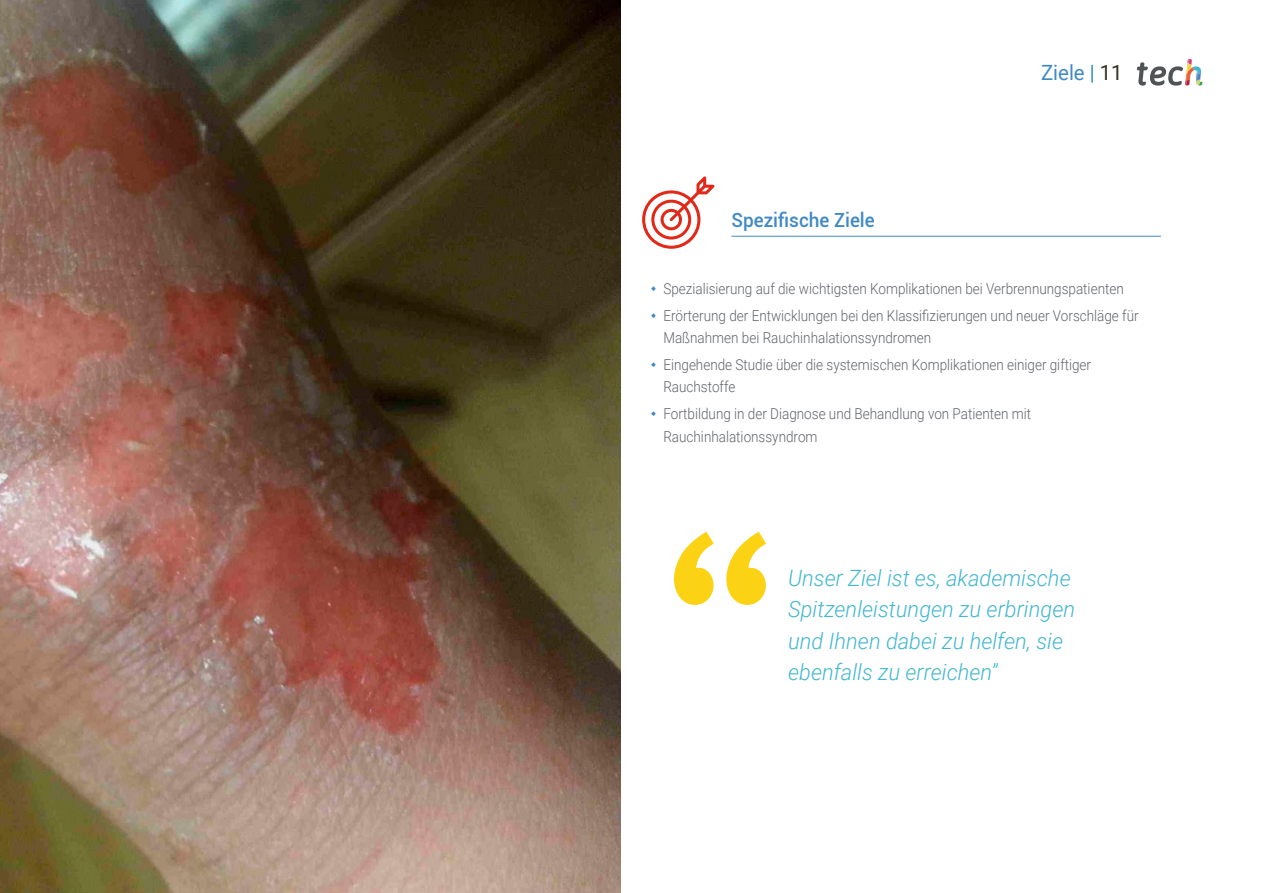
<style>
.page{position:relative;width:1263px;height:893px;background:#fff}
.page>*{position:absolute;margin:0;border:0;box-sizing:border-box;transform-origin:0 0}
.t1{font:italic 300 22.5px/31.5px "Roboto";color:#43b7cf}
.t2{font:21px "Roboto";color:#4089c5}
.t3{font:500 19.5px "Roboto";color:#4089c5}
.t4{font:300 15px/26.7px "Roboto";color:#61646a;scale:.9 1}
.s1{color:#2289cb}
.s2{color:#312e20}
</style>
<div class="page">
<hr style="left:731px;top:236px;width:430px;height:1px;background:#4089c5">
<svg style="left:642px;top:176px;width:72px;height:73px"></svg>
<img style="left:0;top:0;width:621px;height:893px">
<svg style="left:1137px;top:59px;width:65px;height:27px"></svg>
<svg style="left:674px;top:532px;width:92px;height:73px"></svg>
<h3 class="t3" style="left:731px;top:207px;width:145px">Spezifische Ziele</h3>
<h2 class="t2" style="left:1041px;top:57px;width:83px">Ziele <span class="s1">|</span> <span class="s2">11</span></h2>
<p class="t4" style="left:663px;top:275px;width:530px">Spezialisierung auf die wichtigsten Komplikationen bei Verbrennungspatienten<br>Erörterung der Entwicklungen bei den Klassifizierungen und neuer Vorschläge für</p>
<p class="t4" style="left:663px;top:324px;width:477px">Maßnahmen bei Rauchinhalationssyndromen<br>Eingehende Studie über die systemischen Komplikationen einiger giftiger</p>
<p class="t4" style="left:663px;top:373px;width:410px">Rauchstoffe<br>Fortbildung in der Diagnose und Behandlung von Patienten mit</p>
<p class="t4" style="left:663px;top:422px;width:173px">Rauchinhalationssyndrom</p>
<h1 class="t1" style="left:788px;top:561px;width:289px">Unser Ziel ist es, akademische<br>Spitzenleistungen zu erbringen und Ihnen dabei zu helfen, sie ebenfalls zu erreichen”</h1>
</div>
